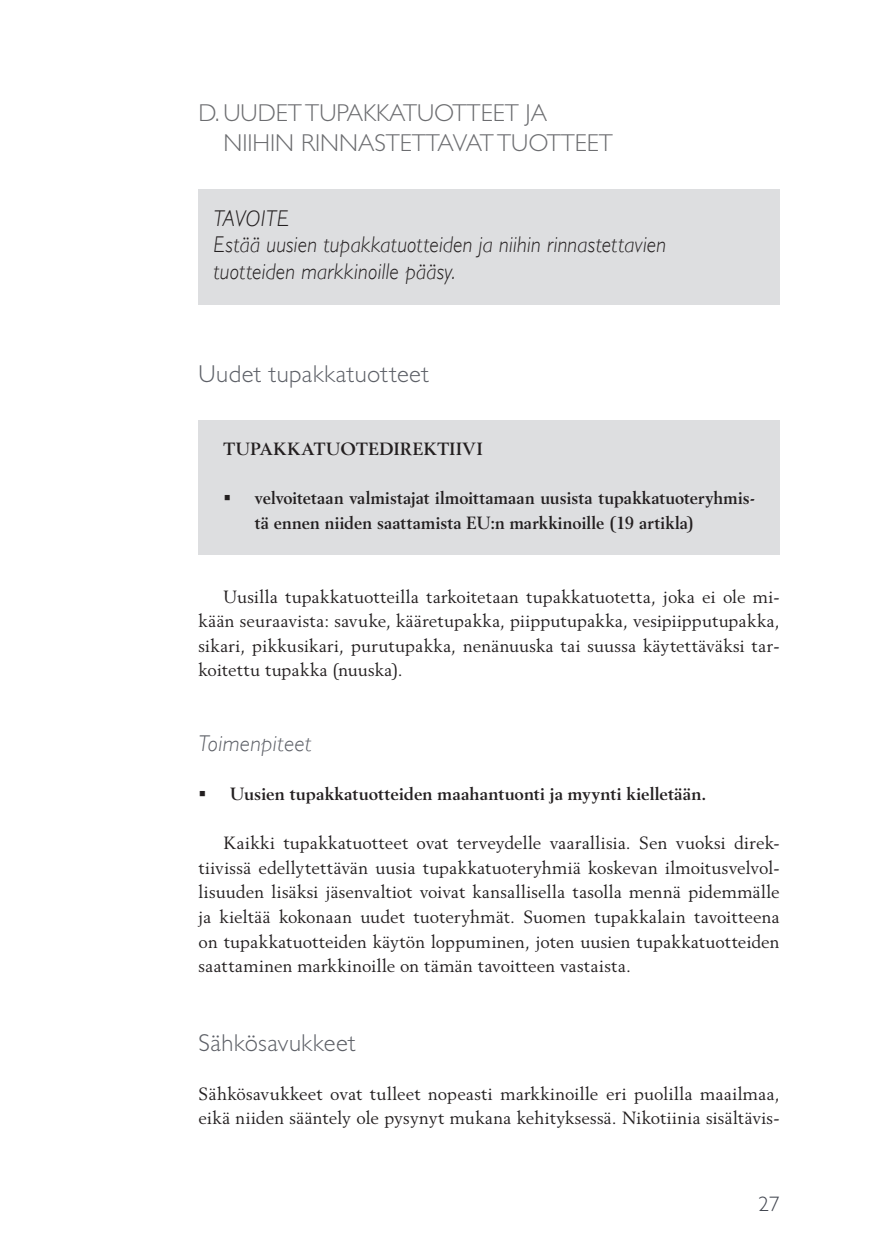
<style>
.page{position:relative;width:874px;height:1241px;background:#fff}
.page>*{position:absolute;margin:0;border:0;box-sizing:border-box;transform-origin:0 0}
.Väliotsikko_1{font:300 24.5px "Gill Sans Std";color:#6c6d70}
.Väliotsikko_2{font:300 24.5px "Gill Sans Std";letter-spacing:.02em;color:#5d6067}
.Väliotsikko_3{font:italic 300 22.75px "Gill Sans";letter-spacing:.015em;color:#231f20;scale:.92 1}
.Väliotsikko_3-2{font:italic 300 22.75px "Gill Sans";letter-spacing:.015em;color:#5d6067}
.Väliotsikko_3-3{font:italic 300 22.75px "Gill Sans";letter-spacing:.015em;color:#231f20}
.t1{font:300 21px "Gill Sans Std";color:#40444e}
.Leipäteksti{font:17.5px/24.5px "Berling LT Std";letter-spacing:.02em;color:#231f20;text-align:justify}
.Neliö_bullet{font:700 17.5px/24.5px "Berling LT Std";letter-spacing:.01em;color:#231f20}
.Leipäteksti_ensimmäi{font:17.5px/24.5px "Berling LT Std";letter-spacing:.01em;color:#231f20}
.Leipäteksti_ensimmäi-2{font:700 17.5px "Berling LT Std";letter-spacing:.035em;color:#231f20}
</style>
<div class="page">
<div style="left:198px;top:420px;width:581px;height:134px;background:#dddee0"></div>
<div style="left:198px;top:189px;width:581px;height:116px;background:#dddee0"></div>
<p class="Väliotsikko_1" style="left:198px;top:99px;width:350px">D.UUDET TUPAKKATUOTTEET JA</p>
<p class="Väliotsikko_1" style="left:223px;top:129px;width:391px">NIIHIN RINNASTETTAVAT TUOTTEET</p>
<p class="Väliotsikko_3-3" style="left:213px;top:205px;width:77px">TAVOITE</p>
<p class="Väliotsikko_3" style="left:213px;top:232px;width:493px">Estää uusien tupakkatuotteiden ja niihin rinnastettavien</p>
<p class="Väliotsikko_3" style="left:213px;top:258px;width:264px">tuotteiden markkinoille pääsy.</p>
<p class="Väliotsikko_2" style="left:198px;top:360px;width:232px">Uudet tupakkatuotteet</p>
<p class="Leipäteksti_ensimmäi-2" style="left:223px;top:439px;width:260px">TUPAKKATUOTEDIREKTIIVI</p>
<p class="Neliö_bullet" style="left:255px;top:486px;width:501px">velvoitetaan valmistajat ilmoittamaan uusista tupakkatuoteryhmis&shy;tä ennen niiden saattamista EU:n markkinoille (19 artikla)</p>
<p class="Leipäteksti" style="left:198px;top:584px;width:582px;text-indent:25px">Uusilla tupakkatuotteilla tarkoitetaan tupakkatuotetta, joka ei ole mi&shy;kään seuraavista: savuke, kääretupakka, piipputupakka, vesipiipputupakka, sikari, pikkusikari, purutupakka, nenänuuska tai suussa käytettäväksi tar&shy;koitettu tupakka (nuuska).</p>
<p class="Väliotsikko_3-2" style="left:198px;top:730px;width:114px">Toimenpiteet</p>
<p class="Neliö_bullet" style="left:230px;top:781px;width:477px">Uusien tupakkatuotteiden maahantuonti ja myynti kielletään.</p>
<p class="Leipäteksti" style="left:198px;top:830px;width:582px;text-indent:25px">Kaikki tupakkatuotteet ovat terveydelle vaarallisia. Sen vuoksi direk&shy;tiivissä edellytettävän uusia tupakkatuoteryhmiä koskevan ilmoitusvelvol&shy;lisuuden lisäksi jäsenvaltiot voivat kansallisella tasolla mennä pidemmälle ja kieltää kokonaan uudet tuoteryhmät. Suomen tupakkalain tavoitteena on tupakkatuotteiden käytön loppuminen, joten uusien tupakkatuotteiden saattaminen markkinoille on tämän tavoitteen vastaista.</p>
<p class="Väliotsikko_2" style="left:198px;top:1028px;width:158px">Sähkösavukkeet</p>
<p class="Leipäteksti_ensimmäi" style="left:198px;top:1081px;width:582px">Sähkösavukkeet ovat tulleet nopeasti markkinoille eri puolilla maailmaa, eikä niiden sääntely ole pysynyt mukana kehityksessä. Nikotiinia sisältävis-</p>
<p class="t1" style="left:758px;top:1191px;width:22px">27</p>
</div>
